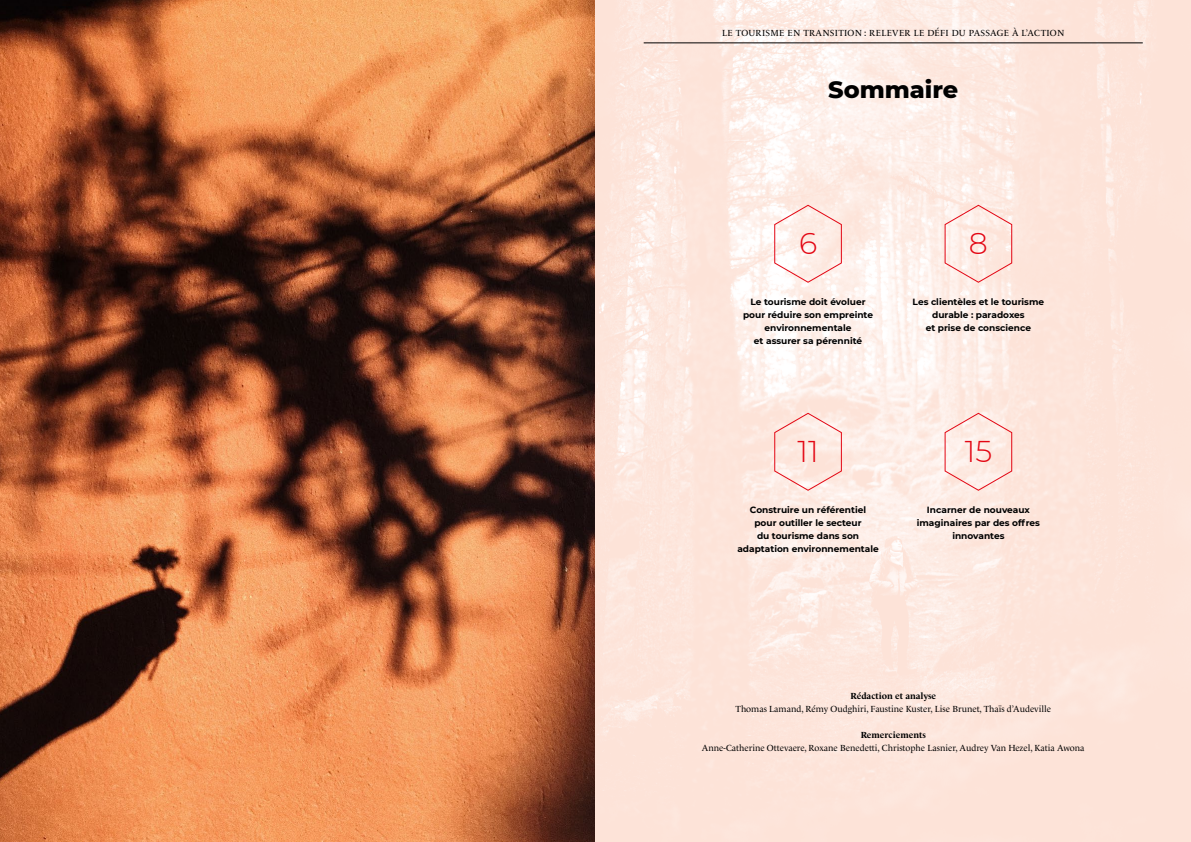
<style>
.page{position:relative;width:1191px;height:842px;background:#fff}
.page>*{position:absolute;margin:0;border:0;box-sizing:border-box;transform-origin:0 0}
.t1{font:300 30px "Montserrat";color:#e30613}
.t2{font:800 24px "Montserrat";color:#000}
.t3{font:700 9px/13px "Montserrat";color:#000;text-align:center}
.t4{font:9px "Le Monde Livre Std";color:#000}
.t5{font:9px "Le Monde Livre Std";letter-spacing:.03em;color:#000}
.t6{font:700 9px "Le Monde Livre Std";color:#000}
</style>
<div class="page">
<img style="left:0;top:0;width:595px;height:842px">
<svg style="left:595px;top:0;width:596px;height:842px;background:#fde7df"></svg>
<hr style="left:643px;top:43px;width:499px;height:1px;background:#000">
<svg style="left:774px;top:205px;width:68px;height:78px"></svg>
<svg style="left:944px;top:205px;width:68px;height:78px;background:#fce2db"></svg>
<svg style="left:774px;top:413px;width:68px;height:78px;background:#fcdfd8"></svg>
<svg style="left:944px;top:413px;width:68px;height:78px;background:#fce2db"></svg>
<p class="t5" style="left:722px;top:28px;width:344px">LE TOURISME EN TRANSITION : RELEVER LE DÉFI DU PASSAGE À L’ACTION</p>
<h2 class="t2" style="left:828px;top:72px;width:132px">Sommaire</h2>
<h1 class="t1" style="left:799px;top:223px;width:20px">6</h1>
<h1 class="t1" style="left:969px;top:223px;width:20px">8</h1>
<p class="t3" style="left:743px;top:295px;width:131px">Le tourisme doit évoluer pour réduire son empreinte environnementale<br>et assurer sa pérennité</p>
<p class="t3" style="left:912px;top:295px;width:133px">Les clientèles et le tourisme durable : paradoxes<br>et prise de conscience</p>
<h1 class="t1" style="left:797px;top:431px;width:23px">11</h1>
<h1 class="t1" style="left:964px;top:431px;width:29px">15</h1>
<p class="t3" style="left:737px;top:503px;width:143px">Construire un référentiel<br>pour outiller le secteur<br>du tourisme dans son adaptation environnementale</p>
<p class="t3" style="left:916px;top:503px;width:125px">Incarner de nouveaux imaginaires par des offres innovantes</p>
<p class="t6" style="left:850px;top:691px;width:87px">Rédaction et analyse</p>
<p class="t4" style="left:735px;top:704px;width:317px">Thomas Lamand, Rémy Oudghiri, Faustine Kuster, Lise Brunet, Thaïs d’Audeville</p>
<p class="t6" style="left:860px;top:730px;width:67px">Remerciements</p>
<p class="t4" style="left:702px;top:743px;width:384px">Anne-Catherine Ottevaere, Roxane Benedetti, Christophe Lasnier, Audrey Van Hezel, Katia Awona</p>
</div>
